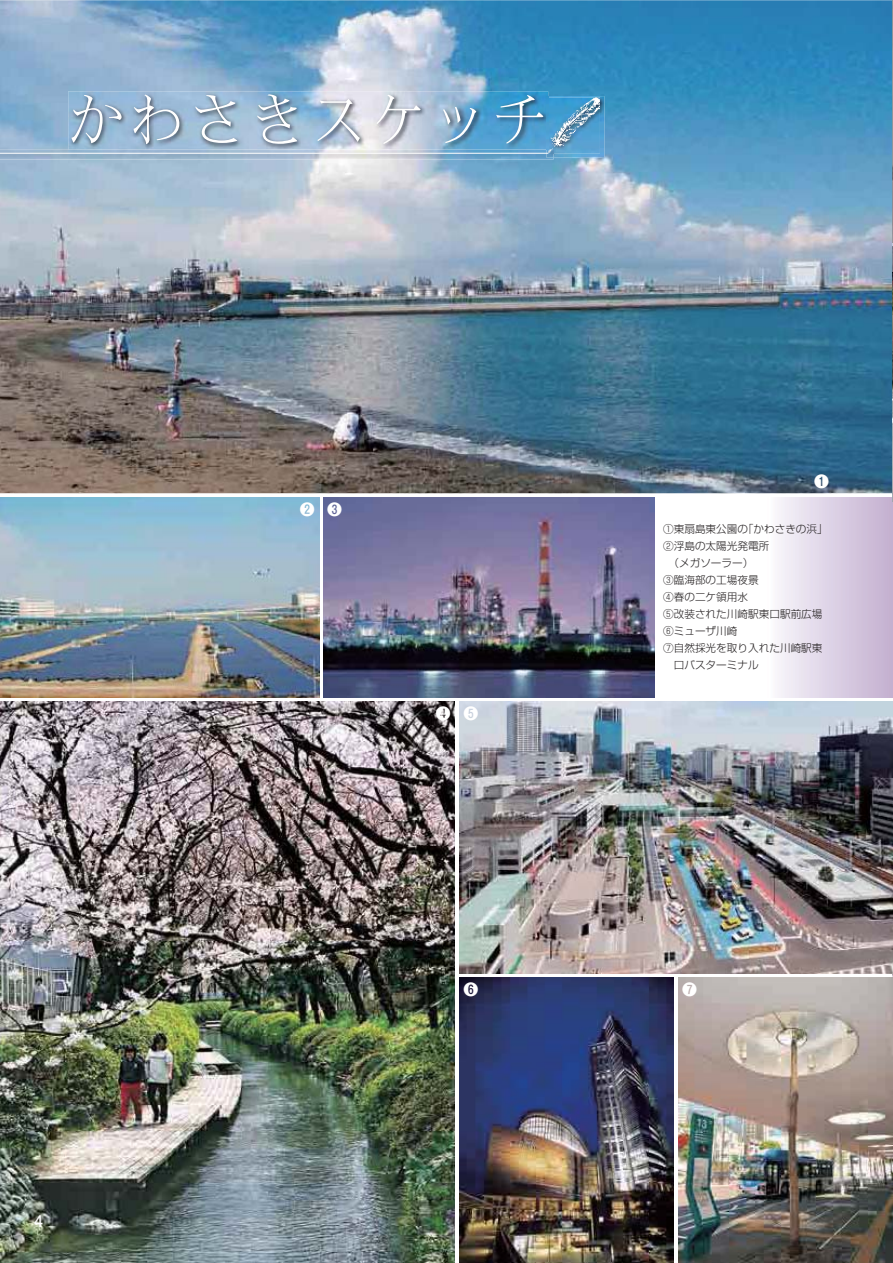
<style>
.page{position:relative;width:893px;height:1263px;background:#fff}
.page>*{position:absolute;margin:0;border:0;box-sizing:border-box;transform-origin:0 0}
.t1{font:63.75px "Jomin Std Light 90 msp RKSJ H";letter-spacing:-.05em;color:#fff}
.t2{font:14.85px "Gothic MB101 Pr 6 N Medium 90 msp RKSJ H";color:#fff}
.t3{font:14.85px "Gothic MB101 Pr 6 N Medium 90 msp RKSJ H";color:#fff;scale:.8 1}
.t4{font:10.65px "Shin Go Pr 6 N Light 90 msp RKSJ H";color:#231f20}
</style>
<div class="page">
<div style="left:765px;top:498px;width:128px;height:199px;background:linear-gradient(to right,#fcfbfe,#c3aecf)"></div>
<img style="left:0;top:0;width:893px;height:493px">
<img style="left:0;top:702px;width:455px;height:561px">
<img style="left:459px;top:702px;width:434px;height:272px">
<img style="left:0;top:498px;width:319px;height:199px">
<img style="left:323px;top:498px;width:332px;height:199px">
<img style="left:459px;top:978px;width:215px;height:285px">
<img style="left:678px;top:978px;width:215px;height:285px">
<img style="left:892px;top:0;width:1px;height:243px">
<img style="left:892px;top:247px;width:1px;height:255px">
<img style="left:892px;top:506px;width:1px;height:255px">
<img style="left:548px;top:96px;width:56px;height:62px">
<img style="left:548px;top:97px;width:52px;height:56px">
<img style="left:68px;top:91px;width:480px;height:59px">
<img style="left:546px;top:96px;width:2px;height:54px">
<img style="left:0;top:150px;width:554px;height:9px">
<svg style="left:546px;top:150px;width:8px;height:8px"></svg>
<hr style="left:0;top:153px;width:548px;height:1px;background:#fff">
<h1 class="t1" style="left:64px;top:96px;width:489px">かわさきスケッチ</h1>
<h2 class="t3" style="left:34px;top:1216px;width:13px">4</h2>
<h2 class="t2" style="left:300px;top:504px;width:16px">❷</h2>
<h2 class="t2" style="left:327px;top:504px;width:16px">❸</h2>
<h2 class="t2" style="left:436px;top:708px;width:16px">❹</h2>
<h2 class="t2" style="left:463px;top:708px;width:16px">❺</h2>
<h2 class="t2" style="left:814px;top:476px;width:16px">❶</h2>
<p class="t4" style="left:663px;top:525px;width:166px">①東扇島東公園の「かわさきの浜」</p>
<p class="t4" style="left:663px;top:542px;width:108px">②浮島の太陽光発電所</p>
<p class="t4" style="left:668px;top:559px;width:87px">（メガソーラー）</p>
<p class="t4" style="left:663px;top:576px;width:97px">③臨海部の工場夜景</p>
<p class="t4" style="left:663px;top:593px;width:87px">④春の二ケ領用水</p>
<p class="t4" style="left:663px;top:610px;width:161px">⑤改装された川崎駅東口駅前広場</p>
<p class="t4" style="left:663px;top:627px;width:76px">⑥ミューザ川崎</p>
<p class="t4" style="left:663px;top:644px;width:161px">⑦ 自然採光を取り入れた川崎駅東</p>
<p class="t4" style="left:674px;top:661px;width:87px">口バスターミナル</p>
<h2 class="t2" style="left:463px;top:984px;width:16px">❻</h2>
<h2 class="t2" style="left:682px;top:984px;width:16px">❼</h2>
</div>
